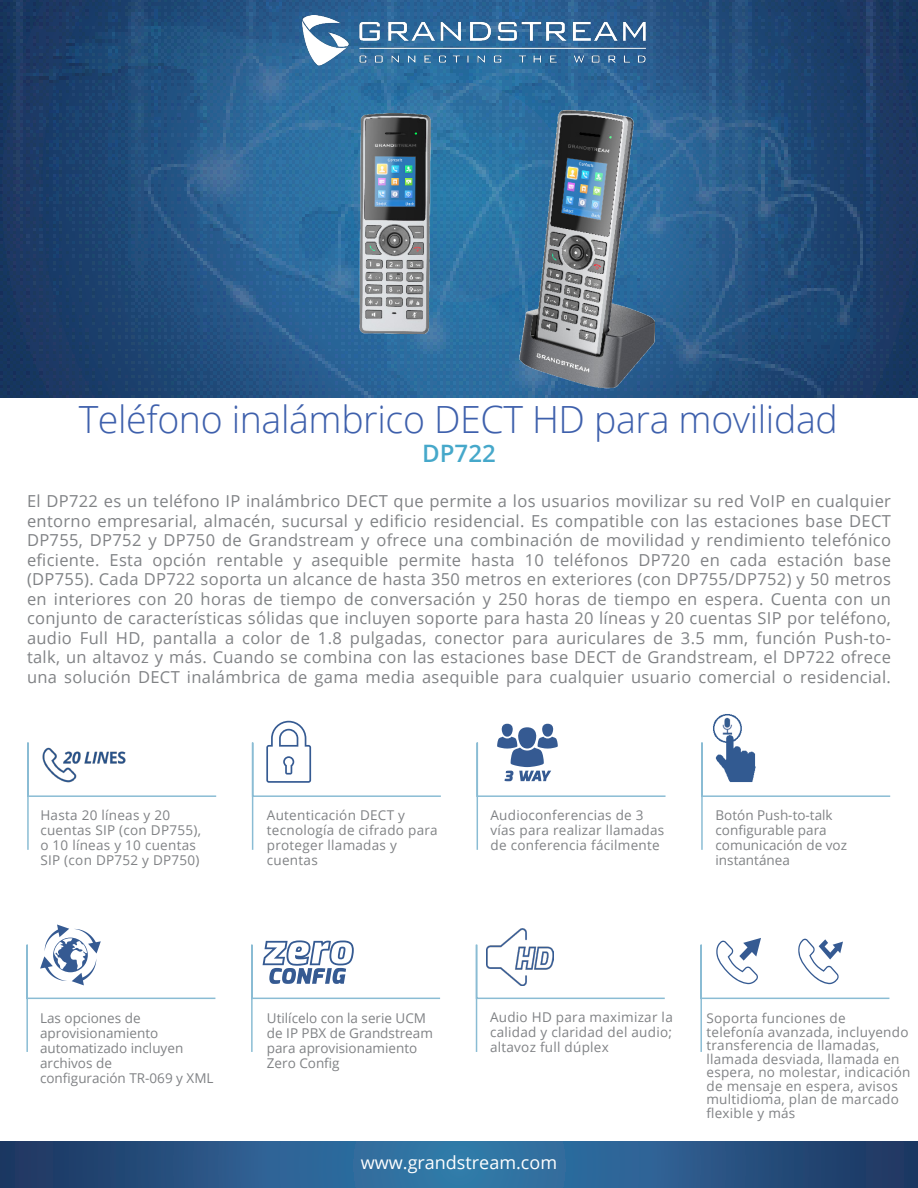
<style>
.page{position:relative;width:918px;height:1188px;background:#fff}
.page>*{position:absolute;margin:0;border:0;box-sizing:border-box;transform-origin:0 0}
.t1{font:300 37.5px "Open Sans";letter-spacing:-.01em;color:#3e60ac}
.t2{font:600 24px "Open Sans";color:#46a8ca}
.t3{font:18px "Open Sans";color:#fff}
.t4{font:16.5px/19.5px "Open Sans";letter-spacing:.02em;color:#808285;text-align:justify}
.t5{font:13.5px/13.5px "Open Sans";letter-spacing:.02em;color:#808285}
.t6{font:13.5px/15px "Open Sans";color:#808285}
</style>
<div class="page">
<svg style="left:0;top:1142px;width:918px;height:46px;background:#295988"></svg>
<svg style="left:27px;top:742px;width:190px;height:108px"></svg>
<img style="left:42px;top:747px;width:85px;height:37px">
<div style="left:501px;top:724px;width:12px;height:13px;background:#355a92;border-radius:50%"></div>
<div style="left:542px;top:724px;width:12px;height:13px;background:#355a92;border-radius:50%"></div>
<img style="left:713px;top:714px;width:29px;height:27px">
<img style="left:503px;top:929px;width:24px;height:14px">
<img style="left:0;top:0;width:918px;height:397px">
<img style="left:487px;top:74px;width:182px;height:324px">
<img style="left:278px;top:59px;width:192px;height:339px">
<svg style="left:476px;top:727px;width:190px;height:123px"></svg>
<svg style="left:251px;top:721px;width:190px;height:129px"></svg>
<svg style="left:701px;top:741px;width:190px;height:109px"></svg>
<svg style="left:26px;top:925px;width:190px;height:127px"></svg>
<svg style="left:475px;top:943px;width:190px;height:109px"></svg>
<svg style="left:251px;top:940px;width:190px;height:112px"></svg>
<svg style="left:700px;top:938px;width:190px;height:114px"></svg>
<img style="left:294px;top:16px;width:356px;height:52px">
<p class="t1" style="left:79px;top:394px;width:761px">Teléfono inalámbrico DECT HD para movilidad</p>
<p class="t2" style="left:422px;top:437px;width:75px">DP722</p>
<p class="t4" style="left:27px;top:491px;width:866px">El DP722 es un teléfono IP inalámbrico DECT que permite a los usuarios movilizar su red VoIP en cualquier entorno empresarial, almacén, sucursal y edificio residencial. Es compatible con las estaciones base DECT DP755, DP752 y DP750 de Grandstream y ofrece una combinación de movilidad y rendimiento telefónico eficiente. Esta opción rentable y asequible permite hasta 10 teléfonos DP720 en cada estación base (DP755). Cada DP722 soporta un alcance de hasta 350 metros en exteriores (con DP755/DP752) y 50 metros en interiores con 20 horas de tiempo de conversación y 250 horas de tiempo en espera. Cuenta con un conjunto de características sólidas que incluyen soporte para hasta 20 líneas y 20 cuentas SIP por teléfono, audio Full HD, pantalla a color de 1.8 pulgadas, conector para auriculares de 3.5 mm, función Push-to&shy;talk, un altavoz y más. Cuando se combina con las estaciones base DECT de Grandstream, el DP722 ofrece una solución DECT inalámbrica de gama media asequible para cualquier usuario comercial o residencial.</p>
<p class="t5" style="left:40px;top:808px;width:131px">Hasta 20 líneas y 20</p>
<p class="t5" style="left:40px;top:823px;width:162px">cuentas SIP (con DP755),</p>
<p class="t5" style="left:40px;top:837px;width:161px;line-height:15px">o 10 líneas y 10 cuentas<br>SIP (con DP752 y DP750)</p>
<p class="t5" style="left:267px;top:808px;width:140px">Autenticación DECT y</p>
<p class="t5" style="left:267px;top:823px;width:172px">tecnología de cifrado para</p>
<p class="t5" style="left:267px;top:837px;width:132px;line-height:15px">proteger llamadas y cuentas</p>
<p class="t5" style="left:490px;top:808px;width:155px">Audioconferencias de 3</p>
<p class="t5" style="left:490px;top:823px;width:175px">vías para realizar llamadas</p>
<p class="t5" style="left:490px;top:838px;width:171px">de conferencia fácilmente</p>
<p class="t6" style="left:716px;top:807px;width:133px">Botón Push-to-talk configurable para comunicación de voz</p>
<p class="t6" style="left:716px;top:852px;width:76px">instantánea</p>
<p class="t6" style="left:40px;top:1010px;width:120px">Las opciones de aprovisionamiento</p>
<p class="t6" style="left:40px;top:1040px;width:145px">automatizado incluyen archivos de</p>
<p class="t6" style="left:40px;top:1070px;width:175px">configuración TR-069 y XML</p>
<p class="t5" style="left:490px;top:1009px;width:184px;line-height:15px;text-align:justify">Audio HD para maximizar la calidad y claridad del audio; altavoz full dúplex</p>
<p class="t6" style="left:267px;top:1011px;width:168px">Utilícelo con la serie UCM de IP PBX de Grandstream para aprovisionamiento<br>Zero Config</p>
<p class="t5" style="left:706px;top:1011px;width:141px">Soporta funciones de</p>
<p class="t5" style="left:706px;top:1025px;width:206px">telefonía avanzada, incluyendo transferencia de llamadas, llamada desviada, llamada en espera, no molestar, indicación de mensaje en espera, avisos multidioma, plan de marcado flexible y más</p>
<p class="t3" style="left:361px;top:1151px;width:198px">www.grandstream.com</p>
</div>
